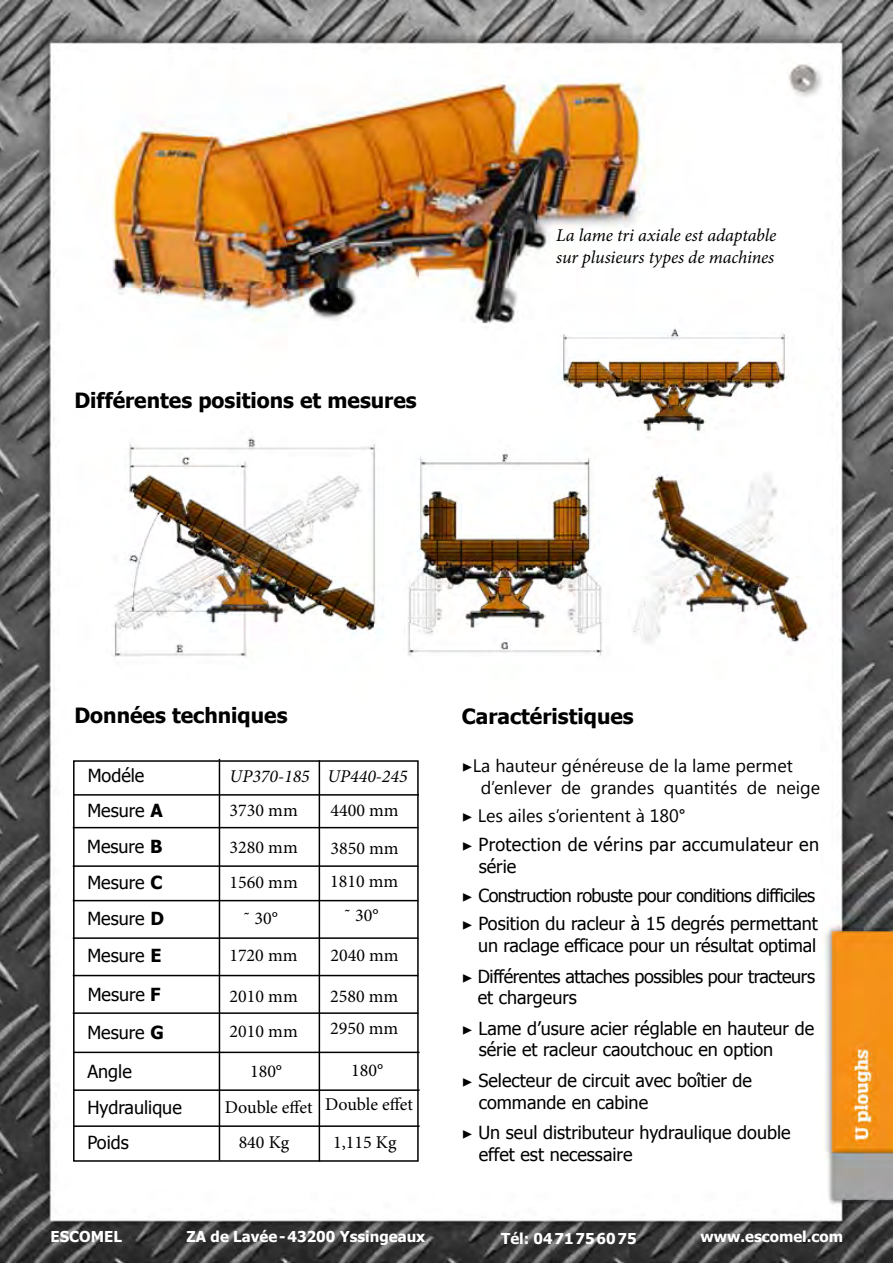
<style>
.page{position:relative;width:893px;height:1263px;background:#fff}
.page>*{position:absolute;margin:0;border:0;box-sizing:border-box;transform-origin:0 0}
.t1{font:700 21px "Tahoma";color:#000}
.t2{font:18px/35.8px "Tahoma";color:#000}
.t3{font:18px/34.5px "Minion Pro";color:#000}
.t4{font:18px/21.6px "Lao UI";color:#000}
.t5{font:18px/28.8px "Tahoma";letter-spacing:-.03em;color:#000}
.t6{font:18px/30.6px "Tahoma";letter-spacing:-.02em;color:#000;text-align:right}
.t7{font:italic 18px/21.6px "Minion Pro";letter-spacing:-.005em;color:#000}
.t8{font:18px/21.6px "Tahoma";letter-spacing:.02em;color:#000}
.t9{font:700 15px "Tahoma";color:#fff}
.s1{font-weight:700}
.s2{font-family:"Minion Pro"}
</style>
<div class="page">
<img style="left:0;top:0;width:893px;height:1263px">
<div style="left:73px;top:708px;width:747px;height:481px;background:#fff"></div>
<div style="left:73px;top:760px;width:346px;height:402px;border:2px solid #000"></div>
<hr style="left:73px;top:794px;width:346px;height:2px;background:#000">
<hr style="left:73px;top:827px;width:345px;height:1px;background:#000">
<hr style="left:73px;top:865px;width:345px;height:2px;background:#000">
<hr style="left:73px;top:900px;width:345px;height:1px;background:#000">
<hr style="left:73px;top:937px;width:345px;height:2px;background:#000">
<hr style="left:73px;top:975px;width:345px;height:1px;background:#000">
<hr style="left:73px;top:1012px;width:345px;height:2px;background:#000">
<hr style="left:74px;top:1051px;width:346px;height:2px;background:#000">
<hr style="left:74px;top:1089px;width:346px;height:2px;background:#000">
<hr style="left:74px;top:1125px;width:346px;height:2px;background:#000">
<hr style="left:219px;top:759px;width:1px;height:401px;background:#000">
<hr style="left:319px;top:760px;width:1px;height:402px;background:#000">
<p class="t1" style="left:74px;top:385px;width:344px">Différentes positions et mesures</p>
<p class="t7" style="left:556px;top:225px;width:222px">La lame tri axiale est adaptable sur plusieurs types de machines</p>
<p class="t1" style="left:74px;top:701px;width:215px">Données techniques</p>
<p class="t2" style="left:87px;top:759px;width:78px">Modéle<br>Mesure <span class="s1">A<br></span>Mesure <span class="s1">B<br></span>Mesure <span class="s1">C<br></span>Mesure <span class="s1">D<br></span>Mesure <span class="s1">E</span></p>
<p class="t2" style="left:87px;top:977px;width:78px;line-height:37.5px">Mesure <span class="s1">F<br></span>Mesure <span class="s1">G</span></p>
<p class="t2" style="left:87px;top:1055px;width:96px">Angle<br>Hydraulique<br>Poids</p>
<p class="t7" style="left:230px;top:765px;width:180px">UP370-185 UP440-245</p>
<p class="t3" style="left:230px;top:793px;width:70px">3730 mm</p>
<p class="t3" style="left:330px;top:793px;width:70px">4400 mm</p>
<p class="t3" style="left:230px;top:830px;width:70px">3280 mm</p>
<p class="t3" style="left:330px;top:831px;width:70px">3850 mm</p>
<p class="t3" style="left:230px;top:865px;width:70px">1560 mm</p>
<p class="t3" style="left:330px;top:864px;width:70px">1810 mm</p>
<p class="t3" style="left:243px;top:901px;width:36px">˜ 30°</p>
<p class="t3" style="left:344px;top:898px;width:36px">˜ 30°</p>
<p class="t3" style="left:229px;top:938px;width:70px">1720 mm</p>
<p class="t3" style="left:230px;top:979px;width:70px">2010 mm<br>2010 mm</p>
<p class="t3" style="left:250px;top:1053px;width:34px">180°</p>
<p class="t3" style="left:330px;top:938px;width:70px">2040 mm</p>
<p class="t3" style="left:330px;top:979px;width:70px">2580 mm</p>
<p class="t3" style="left:330px;top:1011px;width:70px">2950 mm</p>
<p class="t3" style="left:351px;top:1053px;width:34px">180°</p>
<p class="t3" style="left:225px;top:1089px;width:190px">Double effet Double effet</p>
<p class="t3" style="left:239px;top:1125px;width:52px">840 Kg</p>
<p class="t3" style="left:333px;top:1125px;width:65px">1,115 Kg</p>
<p class="t1" style="left:462px;top:701px;width:173px">Caractéristiques</p>
<p class="t4" style="left:481px;top:754px;width:341px;text-indent:-19px"><span class="s2">▶</span>La hauteur généreuse de la lame permet d’enlever de grandes quantités de neige</p>
<p class="t4" style="left:462px;top:804px;width:225px"><span class="s2">▶</span> Les ailes s’orientent à 180°</p>
<p class="t8" style="left:479px;top:835px;width:342px;text-indent:-17px"><span class="s2">▶</span> Protection de vérins par accumulateur en série</p>
<p class="t5" style="left:462px;top:882px;width:358px"><span class="s2">▶</span> Construction robuste pour conditions difficiles <span class="s2">▶</span> Position du racleur à 15 degrés permettant</p>
<p class="t6" style="left:462px;top:931px;width:356px">un raclage efficace pour un résultat optimal<br><span class="s2">▶</span> Différentes attaches possibles pour tracteurs</p>
<p class="t2" style="left:462px;top:983px;width:354px;line-height:30.6px;text-indent:16px">et chargeurs<br><span class="s2">▶</span> Lame d’usure acier réglable en hauteur de</p>
<p class="t2" style="left:462px;top:1035px;width:313px;line-height:30.6px;text-indent:17px">série et racleur caoutchouc en option <span class="s2">▶</span> Selecteur de circuit avec boîtier de</p>
<p class="t2" style="left:462px;top:1088px;width:330px;line-height:30.6px;text-indent:17px">commande en cabine<br><span class="s2">▶</span> Un seul distributeur hydraulique double</p>
<p class="t2" style="left:479px;top:1137px;width:155px">effet est necessaire</p>
<p class="t9" style="left:50px;top:1226px;width:73px">ESCOMEL</p>
<p class="t9" style="left:187px;top:1226px;width:240px">ZA de Lavée-43200 Yssingeaux</p>
<p class="t9" style="left:501px;top:1228px;width:137px">Tél: 0471756075</p>
<p class="t9" style="left:700px;top:1226px;width:144px">www.escomel.com</p>
</div>
